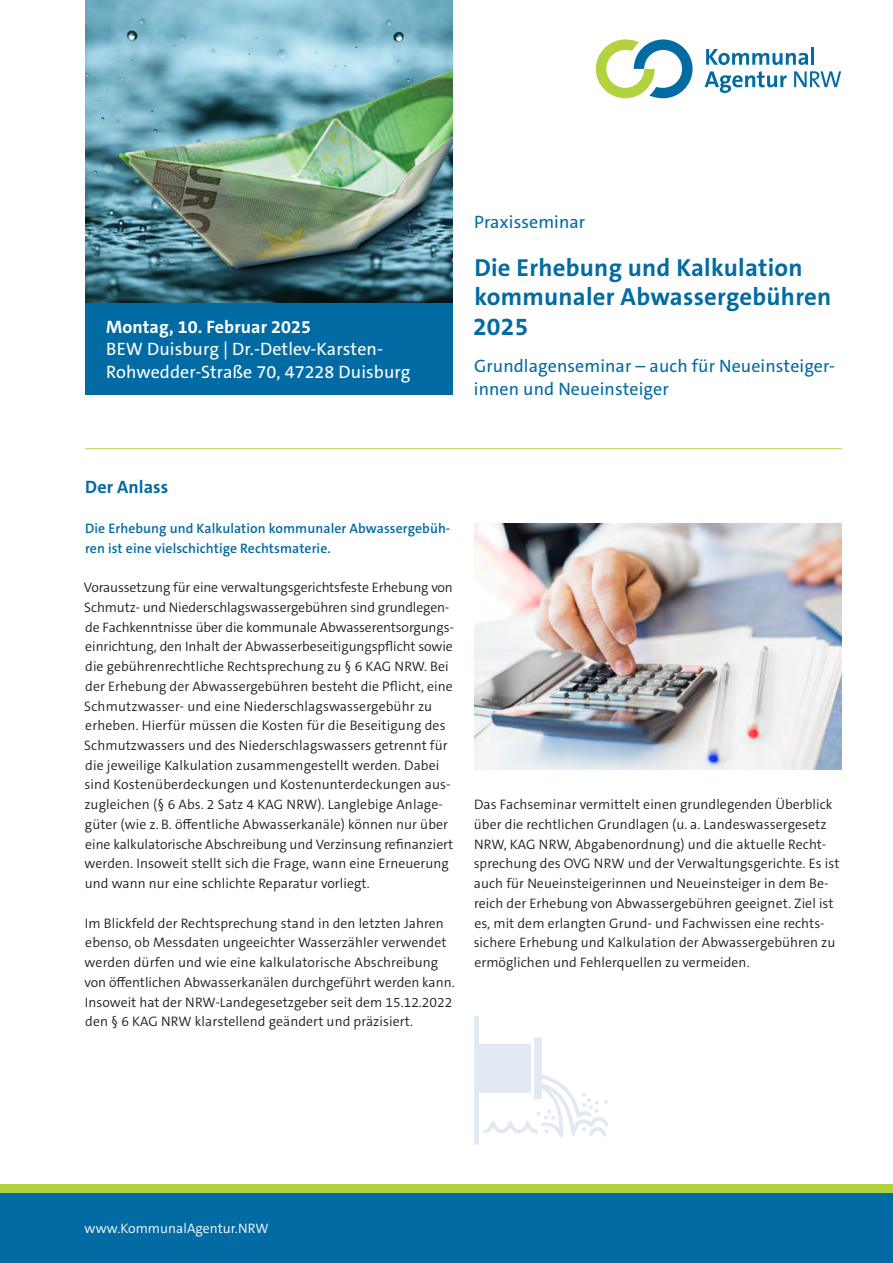
<style>
.page{position:relative;width:893px;height:1263px;background:#fff}
.page>*{position:absolute;margin:0;border:0;box-sizing:border-box;transform-origin:0 0}
.t1{font:700 24.75px/29.7px "The Sans C5";letter-spacing:.01em;color:#036ba3}
.t2{font:18px/22.5px "The Sans C5";letter-spacing:.005em;color:#036ba3}
.t3{font:18px/22.5px "The Sans C5";letter-spacing:.005em;color:#fff}
.t4{font:700 18px "The Sans C5";letter-spacing:.005em;color:#fff}
.t5{font:700 18px "The Sans C5";letter-spacing:.005em;color:#036ba3}
.t6{font:300 13.8px/19.8px "The Sans C5";letter-spacing:.005em;color:#231f20}
.t7{font:600 13.8px/19.8px "The Sans C5";letter-spacing:.005em;color:#036ba3}
.t8{font:300 13.8px "The Sans C5";letter-spacing:.005em;color:#fff}
</style>
<div class="page">
<div style="left:0;top:1192px;width:893px;height:71px;background:#036ba3"></div>
<div style="left:0;top:1184px;width:893px;height:8px;background:#b2d23f"></div>
<svg style="left:706px;top:49px;width:102px;height:16px"></svg>
<hr style="left:811px;top:48px;width:3px;height:17px;background:#036ba3">
<svg style="left:704px;top:71px;width:83px;height:22px"></svg>
<svg style="left:794px;top:71px;width:47px;height:16px"></svg>
<svg style="left:596px;top:39px;width:96px;height:59px"></svg>
<div style="left:85px;top:302px;width:368px;height:93px;background:#036ba3"></div>
<hr style="left:85px;top:448px;width:757px;height:1px;background:#b2d23f">
<img style="left:85px;top:0;width:368px;height:302px">
<img style="left:474px;top:524px;width:368px;height:246px">
<svg style="left:474px;top:1016px;width:134px;height:129px"></svg>
<h2 class="t4" style="left:106px;top:315px;width:206px">Montag, 10. Februar 2025</h2>
<h2 class="t3" style="left:106px;top:338px;width:306px">BEW Duisburg | Dr.-Detlev-Karsten--<br>Rohwedder-Straße 70, 47228 Duisburg</h2>
<h2 class="t2" style="left:474px;top:211px;width:113px">Praxisseminar</h2>
<h1 class="t1" style="left:473px;top:253px;width:360px">Die Erhebung und Kalkulation kommunaler Abwassergebühren<br>2025</h1>
<h2 class="t2" style="left:474px;top:355px;width:363px">Grundlagenseminar – auch für Neueinsteiger&shy;innen und Neueinsteiger</h2>
<h2 class="t5" style="left:85px;top:476px;width:85px">Der Anlass</h2>
<p class="t7" style="left:85px;top:518px;width:367px">Die Erhebung und Kalkulation kommunaler Abwassergebüh&shy;ren ist eine vielschichtige Rechtsmaterie.</p>
<p class="t6" style="left:84px;top:578px;width:371px">Voraussetzung für eine verwaltungsgerichtsfeste Erhebung von Schmutz- und Niederschlagswassergebühren sind grundlegen&shy;de Fachkenntnisse über die kommunale Abwasserentsorgungs&shy;einrichtung, den Inhalt der Abwasserbeseitigungspflicht sowie die gebührenrechtliche Rechtsprechung zu § 6 KAG NRW. Bei der Erhebung der Abwassergebühren besteht die Pflicht, eine Schmutzwasser- und eine Niederschlagswassergebühr zu erheben. Hierfür müssen die Kosten für die Beseitigung des Schmutzwassers und des Niederschlagswassers getrennt für die jeweilige Kalkulation zusammengestellt werden. Dabei sind Kostenüberdeckungen und Kostenunterdeckungen aus&shy;zugleichen (§ 6 Abs. 2 Satz 4 KAG NRW). Langlebige Anlage&shy;güter (wie z. B. öffentliche Abwasserkanäle) können nur über eine kalkulatorische Abschreibung und Verzinsung refinanziert werden. Insoweit stellt sich die Frage, wann eine Erneuerung und wann nur eine schlichte Reparatur vorliegt.</p>
<p class="t6" style="left:84px;top:913px;width:372px">Im Blickfeld der Rechtsprechung stand in den letzten Jahren ebenso, ob Messdaten ungeeichter Wasserzähler verwendet werden dürfen und wie eine kalkulatorische Abschreibung von öffentlichen Abwasserkanälen durchgeführt werden kann.<br>Insoweit hat der NRW-Landegesetzgeber seit dem 15.12.2022 den § 6 KAG NRW klarstellend geändert und präzisiert.</p>
<p class="t6" style="left:474px;top:795px;width:367px">Das Fachseminar vermittelt einen grundlegenden Überblick über die rechtlichen Grundlagen (u. a. Landeswassergesetz NRW, KAG NRW, Abgabenordnung) und die aktuelle Recht&shy;sprechung des OVG NRW und der Verwaltungsgerichte. Es ist auch für Neueinsteigerinnen und Neueinsteiger in dem Be&shy;reich der Erhebung von Abwassergebühren geeignet. Ziel ist es, mit dem erlangten Grund- und Fachwissen eine rechts&shy;sichere Erhebung und Kalkulation der Abwassergebühren zu ermöglichen und Fehlerquellen zu vermeiden.</p>
<p class="t8" style="left:85px;top:1219px;width:186px">www.KommunalAgentur.NRW</p>
</div>
